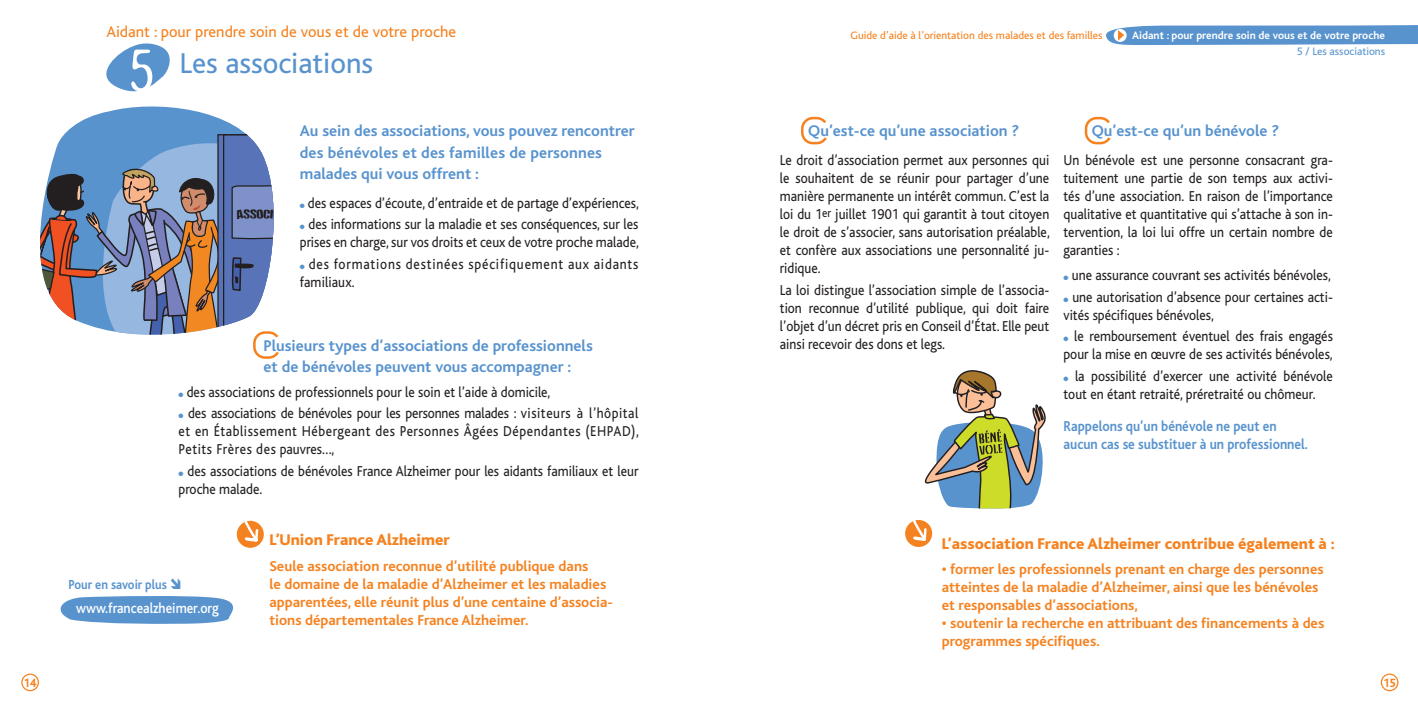
<style>
.page{position:relative;width:1418px;height:709px;background:#fff}
.page>*{position:absolute;margin:0;border:0;box-sizing:border-box;transform-origin:0 0}
.t1{font:300 68.75px "Blur";color:#fff;scale:.78 1}
.t2{font:30px "Bliss";color:#5893ce}
.t3{font:700 16.25px/21.2px "Bliss";color:#5893ce}
.t4{font:800 16.25px "Bliss";color:#f58220}
.t5{font:16.25px "Bliss";color:#f58220}
.t6{font:15px/18px "Bliss";color:#231f20;scale:.9 1}
.t7{font:700 15px/18px "Bliss";color:#f58220}
.t8{font:700 15px/18px "Bliss";color:#5893ce;scale:.9 1}
.t9{font:15px/18px "Bliss";letter-spacing:.06em;color:#231f20;scale:.9 1}
.t10{font:500 15px "Bliss";color:#fff;scale:.9 1}
.t11{font:700 13.75px "Bliss";color:#5893ce;scale:.9 1}
.t12{font:800 12.5px "Bliss";color:#f58220;scale:.9 1}
.t13{font:11.25px "Bliss";color:#f58220}
.t14{font:700 11.25px "Bliss";color:#fff}
.t15{font:11.25px "Bliss";color:#5893ce}
.t16{font:11.25px "Happy Happy Joy Joy";color:#231f20;scale:.8 1}
.s1{color:#5893ce}
</style>
<div class="page">
<svg style="left:65px;top:106px;width:180px;height:27px;fill:#5893ce"></svg>
<svg style="left:924px;top:370px;width:122px;height:139px"></svg>
<svg style="left:40px;top:133px;width:239px;height:226px"></svg>
<svg style="left:801px;top:117px;width:25px;height:27px"></svg>
<svg style="left:1084px;top:117px;width:26px;height:27px"></svg>
<div style="left:21px;top:673px;width:18px;height:18px;border:1px solid #f58220;border-radius:50%"></div>
<div style="left:1380px;top:673px;width:18px;height:18px;border:1px solid #f58220;border-radius:50%"></div>
<svg style="left:106px;top:43px;width:64px;height:49px"></svg>
<svg style="left:1106px;top:25px;width:311px;height:20px;background:#669bd1"></svg>
<div style="left:905px;top:520px;width:27px;height:27px;background:#f58220;border-radius:50%"></div>
<svg style="left:910px;top:520px;width:18px;height:21px"></svg>
<div style="left:237px;top:521px;width:27px;height:27px;background:#f58220;border-radius:50%"></div>
<svg style="left:242px;top:520px;width:18px;height:22px"></svg>
<svg style="left:60px;top:596px;width:174px;height:28px;background:#6b9fd3"></svg>
<p class="t5" style="left:106px;top:26px;width:351px">Aidant : pour prendre soin de vous et de votre proche</p>
<h2 class="t2" style="left:179px;top:52px;width:195px">Les associations</h2>
<h1 class="t1" style="left:128px;top:48px;width:34px">5</h1>
<p class="t16" style="left:236px;top:206px;width:66px">ASSOCIATI</p>
<p class="t3" style="left:300px;top:122px;width:336px">Au sein des associations, vous pouvez rencontrer des bénévoles et des familles de personnes malades qui vous offrent :</p>
<p class="t6" style="left:300px;top:195px;width:378px"><span class="s1">●</span> des espaces d’écoute, d’entraide et de partage d’expériences,</p>
<p class="t6" style="left:300px;top:217px;width:378px"><span class="s1">●</span> des informations sur la maladie et ses conséquences, sur les prises en charge, sur vos droits et ceux de votre proche malade,</p>
<p class="t9" style="left:300px;top:256px;width:378px"><span class="s1">●</span> des formations destinées spécifiquement aux aidants familiaux.</p>
<p class="t3" style="left:263px;top:336px;width:331px">Plusieurs types d’associations de professionnels et de bénévoles peuvent vous accompagner :</p>
<p class="t6" style="left:178px;top:384px;width:415px"><span class="s1">●</span> des associations de professionnels pour le soin et l’aide à domicile,</p>
<p class="t6" style="left:178px;top:406px;width:513px;text-align:justify"><span class="s1">●</span> des associations de bénévoles pour les personnes malades : visiteurs à l’hôpital et en Établissement Hébergeant des Personnes Âgées Dépendantes (EHPAD), Petits Frères des pauvres…,</p>
<p class="t6" style="left:178px;top:463px;width:512px"><span class="s1">●</span> des associations de bénévoles France Alzheimer pour les aidants familiaux et leur proche malade.</p>
<p class="t11" style="left:68px;top:579px;width:111px">Pour en savoir plus</p>
<p class="t10" style="left:76px;top:602px;width:160px">www.francealzheimer.org</p>
<p class="t4" style="left:269px;top:534px;width:182px">L’Union France Alzheimer</p>
<p class="t7" style="left:269px;top:558px;width:345px">Seule association reconnue d’utilité publique dans<br>le domaine de la maladie d’Alzheimer et les maladies apparentées, elle réunit plus d’une centaine d’associa&shy;tions départementales France Alzheimer.</p>
<p class="t13" style="left:850px;top:31px;width:253px">Guide d’aide à l’orientation des malades et des familles</p>
<p class="t14" style="left:1132px;top:31px;width:254px">Aidant : pour prendre soin de vous et de votre proche</p>
<p class="t15" style="left:1296px;top:47px;width:90px">5 / Les associations</p>
<p class="t3" style="left:808px;top:122px;width:212px">Qu’est-ce qu’une association ?</p>
<p class="t6" style="left:780px;top:153px;width:301px;text-align:justify">Le droit d’association permet aux personnes qui le souhaitent de se réunir pour partager d’une manière permanente un intérêt commun. C’est la loi du 1<sup>er</sup> juillet 1901 qui garantit à tout citoyen le droit de s’associer, sans autorisation préalable, et confère aux associations une personnalité ju&shy;ridique.</p>
<p class="t6" style="left:780px;top:282px;width:301px;text-align:justify">La loi distingue l’association simple de l’associa&shy;tion reconnue d’utilité publique, qui doit faire l’objet d’un décret pris en Conseil d’État. Elle peut ainsi recevoir des dons et legs.</p>
<p class="t3" style="left:1091px;top:122px;width:189px">Qu’est-ce qu’un bénévole ?</p>
<p class="t6" style="left:1063px;top:153px;width:301px;text-align:justify">Un bénévole est une personne consacrant gra&shy;tuitement une partie de son temps aux activi&shy;tés d’une association. En raison de l’importance qualitative et quantitative qui s’attache à son in&shy;tervention, la loi lui offre un certain nombre de garanties :</p>
<p class="t6" style="left:1063px;top:268px;width:298px"><span class="s1">●</span> une assurance couvrant ses activités bénévoles,</p>
<p class="t6" style="left:1063px;top:289px;width:301px"><span class="s1">●</span> une autorisation d’absence pour certaines acti&shy;vités spécifiques bénévoles,</p>
<p class="t6" style="left:1063px;top:329px;width:301px"><span class="s1">●</span> le remboursement éventuel des frais engagés pour la mise en œuvre de ses activités bénévoles,</p>
<p class="t6" style="left:1063px;top:368px;width:301px"><span class="s1">●</span> la possibilité d’exercer une activité bénévole tout en étant retraité, préretraité ou chômeur.</p>
<p class="t8" style="left:1063px;top:418px;width:273px">Rappelons qu’un bénévole ne peut en aucun cas se substituer à un professionnel.</p>
<p class="t4" style="left:941px;top:537px;width:394px">L’association France Alzheimer contribue également à :</p>
<p class="t7" style="left:941px;top:561px;width:383px">• former les professionnels prenant en charge des personnes atteintes de la maladie d’Alzheimer, ainsi que les bénévoles et responsables d’associations,</p>
<p class="t7" style="left:941px;top:615px;width:384px">• soutenir la recherche en attribuant des financements à des programmes spécifiques.</p>
<p class="t12" style="left:24px;top:678px;width:15px">14</p>
<p class="t12" style="left:1383px;top:678px;width:15px">15</p>
</div>
